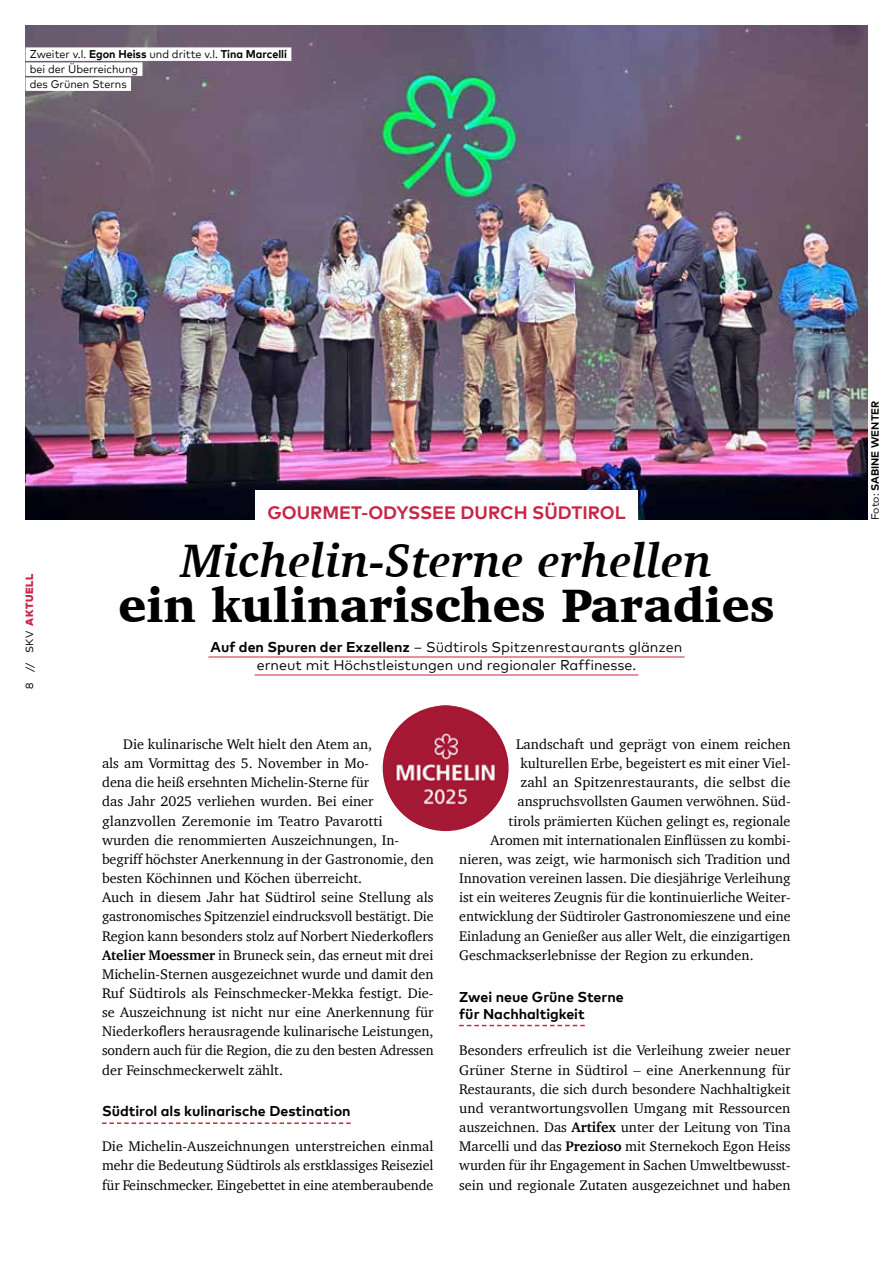
<style>
.page{position:relative;width:893px;height:1263px;background:#fff}
.page>*{position:absolute;margin:0;border:0;box-sizing:border-box;transform-origin:0 0}
.t1{font:900 48px "Charter";color:#000}
.t2{font:italic 700 48px "Charter";color:#000}
.t3{font:700 18px "Mark";color:#c82746}
.t4{font:14.25px/19.2px "Charter";color:#000;text-align:justify}
.t5{font:14.25px/18px "Mark";color:#000;text-align:center}
.t6{font:700 14.25px/17.2px "Mark";color:#000}
.t7{font:11.25px/15px "Mark";color:#000;scale:.96 1}
.t8{font:700 10.5px "Mark";color:#000}
.t9{font:10.5px "Mark Bllack";letter-spacing:.05em;color:#c82746}
.s1{font-weight:700}
.s2{font-family:"Mark";color:#000}
.s3{font-weight:400}
</style>
<div class="page">
<img style="left:26px;top:26px;width:841px;height:493px">
<svg style="left:102px;top:1122px;width:249px;height:2px"></svg>
<svg style="left:459px;top:1025px;width:126px;height:1px"></svg>
<img style="left:383px;top:705px;width:126px;height:126px;border-radius:63px">
<div style="left:255px;top:490px;width:383px;height:67px;background:#fff"></div>
<hr style="left:208px;top:657px;width:476px;height:1px;background:#c82746">
<hr style="left:255px;top:675px;width:383px;height:1px;background:#c82746">
<div style="left:26px;top:47px;width:265px;height:14px;background:#fff"></div>
<div style="left:26px;top:62px;width:116px;height:14px;background:#fff"></div>
<div style="left:26px;top:77px;width:105px;height:14px;background:#fff"></div>
<p class="t7" style="left:30px;top:46px;width:270px">Zweiter v.l. <span class="s1">Egon Heiss</span> und dritte v.l. <span class="s1">Tina Marcelli </span>bei der Überreichung<br>des Grünen Sterns</p>
<p class="t9" style="left:22px;top:689px;width:116px;rotate:-90deg"><span class="s2">8 // SKV</span> AKTUELL</p>
<p class="t3" style="left:268px;top:501px;width:360px">GOURMET-ODYSSEE DURCH SÜDTIROL</p>
<h1 class="t2" style="left:181px;top:519px;width:533px">Michelin-Sterne erhellen</h1>
<h1 class="t1" style="left:118px;top:575px;width:658px">ein kulinarisches Paradies</h1>
<p class="t5" style="left:211px;top:638px;width:473px"><span class="s1">Auf den Spuren der Exzellenz</span> – Südtirols Spitzenrestaurants glänzen erneut mit Höchstleistungen und regionaler Raffinesse.</p>
<p class="t4" style="left:102px;top:734px;width:333px;text-align:left;text-indent:21px">Die kulinarische Welt hielt den Atem an,<br>als am Vormittag des 5. November in Mo-<br>dena die heiß ersehnten Michelin-Sterne für<br>das Jahr 2025 verliehen wurden. Bei einer glanzvollen Zeremonie im Teatro Pavarotti wurden die renommierten Auszeichnungen, In&shy;begriff höchster Anerkennung in der Gastronomie, den besten Köchinnen und Köchen überreicht.<br>Auch in diesem Jahr hat Südtirol seine Stellung als gastronomisches Spitzenziel eindrucksvoll bestätigt. Die Region kann besonders stolz auf Norbert Niederkoflers <span class="s1">Atelier Moessmer</span> in Bruneck sein, das erneut mit drei Michelin-Sternen ausgezeichnet wurde und damit den Ruf Südtirols als Feinschmecker-Mekka festigt. Die&shy;se Auszeichnung ist nicht nur eine Anerkennung für Niederkoflers herausragende kulinarische Leistungen, sondern auch für die Region, die zu den besten Adressen der Feinschmeckerwelt zählt.</p>
<p class="t6" style="left:102px;top:1102px;width:250px">Südtirol als kulinarische Destination</p>
<p class="t4" style="left:102px;top:1136px;width:333px">Die Michelin-Auszeichnungen unterstreichen einmal mehr die Bedeutung Südtirols als erstklassiges Reiseziel für Feinschmecker. Eingebettet in eine atemberaubende</p>
<p class="t4" style="left:516px;top:734px;width:276px">Landschaft und geprägt von einem reichen</p>
<p class="t4" style="left:521px;top:753px;width:272px">kulturellen Erbe, begeistert es mit einer Viel-</p>
<p class="t4" style="left:521px;top:773px;width:271px">zahl an Spitzenrestaurants, die selbst die</p>
<p class="t4" style="left:518px;top:792px;width:275px">anspruchsvollsten Gaumen verwöhnen. Süd-</p>
<p class="t4" style="left:509px;top:811px;width:284px">tirols prämierten Küchen gelingt es, regionale</p>
<p class="t4" style="left:491px;top:830px;width:302px">Aromen mit internationalen Einflüssen zu kombi-</p>
<p class="t4" style="left:459px;top:849px;width:333px">nieren, was zeigt, wie harmonisch sich Tradition und</p>
<p class="t4" style="left:459px;top:868px;width:333px">Innovation vereinen lassen. Die diesjährige Verleihung</p>
<p class="t4" style="left:459px;top:887px;width:333px">ist ein weiteres Zeugnis für die kontinuierliche Weiter-</p>
<p class="t4" style="left:459px;top:907px;width:333px">entwicklung der Südtiroler Gastronomieszene und eine</p>
<p class="t4" style="left:459px;top:926px;width:333px">Einladung an Genießer aus aller Welt, die einzigartigen</p>
<p class="t4" style="left:459px;top:945px;width:296px">Geschmackserlebnisse der Region zu erkunden.</p>
<p class="t6" style="left:459px;top:987px;width:166px">Zwei neue Grüne Sterne für Nachhaltigkeit</p>
<p class="t4" style="left:459px;top:1041px;width:333px">Besonders erfreulich ist die Verleihung zweier neuer Grüner Sterne in Südtirol – eine Anerkennung für Restaurants, die sich durch besondere Nachhaltigkeit und verantwortungsvollen Umgang mit Ressourcen auszeichnen. Das <span class="s1">Artifex</span> unter der Leitung von Tina Marcelli und das <span class="s1">Prezioso</span> mit Sternekoch Egon Heiss wurden für ihr Engagement in Sachen Umweltbewusst&shy;sein und regionale Zutaten ausgezeichnet und haben</p>
<p class="t8" style="left:868px;top:520px;width:121px;rotate:-90deg"><span class="s3">Foto:</span> SABINE WENTER</p>
</div>
